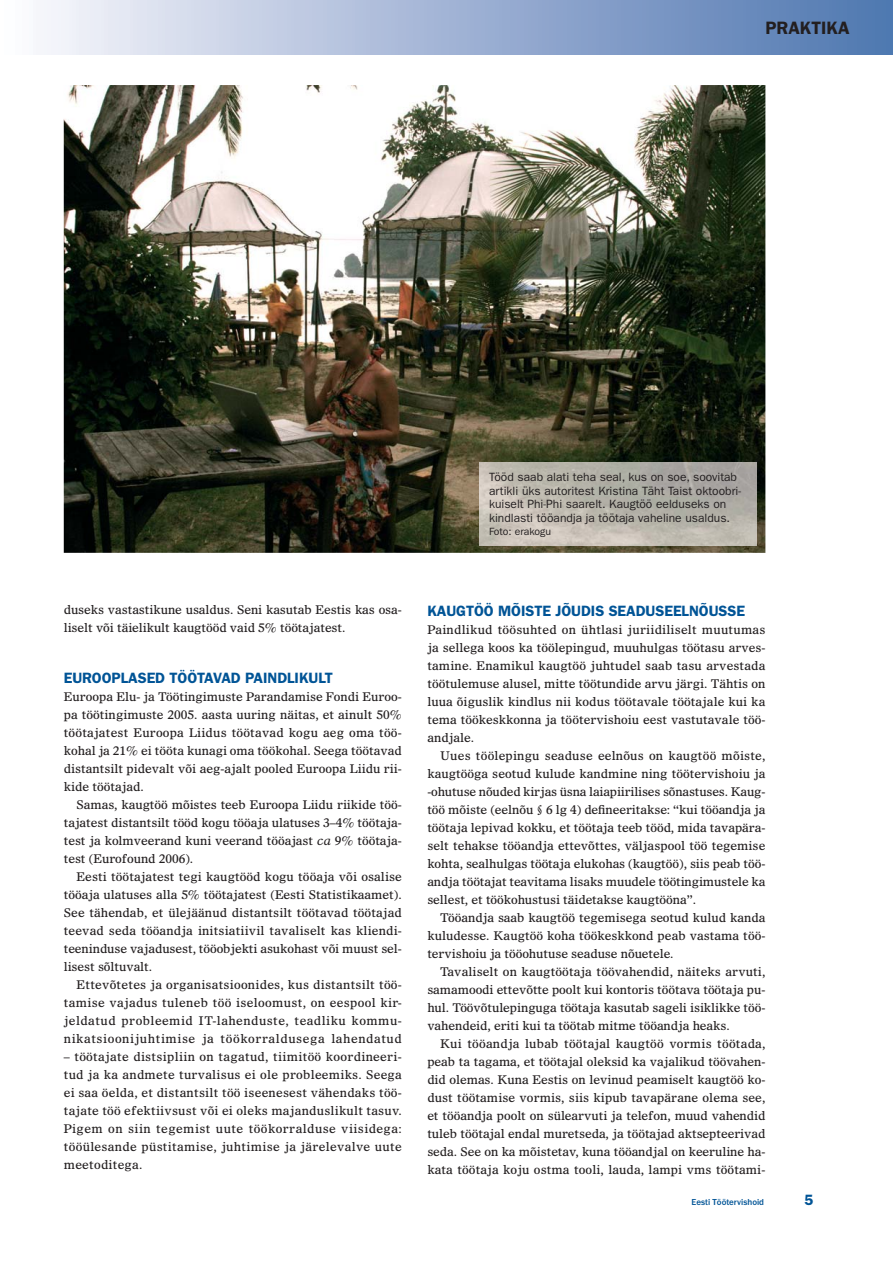
<style>
.page{position:relative;width:893px;height:1263px;background:#fff}
.page>*{position:absolute;margin:0;border:0;box-sizing:border-box;transform-origin:0 0}
.t1{font:600 18px "ITC Franklin Gothic Std";color:#231f20}
.t2{font:600 15px "ITC Franklin Gothic Std";letter-spacing:-.005em;color:#005496}
.t3{font:12px/18px "Olympian LT Std";letter-spacing:-.005em;color:#231f20;text-align:justify}
.t4{font:12px/13.5px "ITC Franklin Gothic Std";color:#231f20}
.t5{font:10.5px "ITC Franklin Gothic Std";color:#231f20}
.t6{font:500 9px "Franklin Gothic";color:#005496}
.s1{font-style:italic}
</style>
<div class="page">
<div style="left:0;top:0;width:893px;height:54px;background:linear-gradient(to right,#fbf9fd,#4c74af)"></div>
<img style="left:64px;top:85px;width:701px;height:468px">
<img style="left:479px;top:463px;width:278px;height:83px">
<h1 class="t1" style="left:765px;top:21px;width:86px">PRAKTIKA</h1>
<p class="t4" style="left:489px;top:471px;width:254px">Tööd saab alati teha seal, kus on soe, soovitab artikli üks autoritest Kristina Täht Taist oktoobri&shy;kuiselt Phi-Phi saarelt. Kaugtöö eelduseks on kindlasti tööandja ja töötaja vaheline usaldus.</p>
<p class="t5" style="left:489px;top:528px;width:64px">Foto: erakogu</p>
<p class="t3" style="left:64px;top:602px;width:340px">duseks vastastikune usaldus. Seni kasutab Eestis kas osa&shy;liselt või täielikult kaugtööd vaid 5% töötajatest.</p>
<p class="t2" style="left:64px;top:672px;width:271px">EUROOPLASED TÖÖTAVAD PAINDLIKULT</p>
<p class="t3" style="left:64px;top:688px;width:340px">Euroopa Elu- ja Töötingimuste Parandamise Fondi Euroo&shy;pa töötingimuste 2005. aasta uuring näitas, et ainult 50% töötajatest Euroopa Liidus töötavad kogu aeg oma töö&shy;kohal ja 21% ei tööta kunagi oma töökohal. Seega töötavad distantsilt pidevalt või aeg-ajalt pooled Euroopa Liidu rii&shy;kide töötajad.</p>
<p class="t3" style="left:64px;top:796px;width:340px;text-indent:13px">Samas, kaugtöö mõistes teeb Euroopa Liidu riikide töö&shy;tajatest distantsilt tööd kogu tööaja ulatuses 3–4% töötaja&shy;test ja kolmveerand kuni veerand tööajast <span class="s1">ca</span> 9% töötaja&shy;test (Eurofound 2006).</p>
<p class="t3" style="left:64px;top:868px;width:340px;text-indent:13px">Eesti töötajatest tegi kaugtööd kogu tööaja või osalise tööaja ulatuses alla 5% töötajatest (Eesti Statistikaamet).<br>See tähendab, et ülejäänud distantsilt töötavad töötajad teevad seda tööandja initsiatiivil tavaliselt kas kliendi&shy;teeninduse vajadusest, tööobjekti asukohast või muust sel&shy;lisest sõltuvalt.</p>
<p class="t3" style="left:64px;top:976px;width:340px;text-indent:13px">Ettevõtetes ja organisatsioonides, kus distantsilt töö&shy;tamise vajadus tuleneb töö iseloomust, on eespool kir&shy;jeldatud probleemid IT-lahenduste, teadliku kommu&shy;nikatsioonijuhtimise ja töökorraldusega lahendatud</p>
<p class="t3" style="left:64px;top:1048px;width:340px">– töötajate distsipliin on tagatud, tiimitöö koordineeri&shy;tud ja ka andmete turvalisus ei ole probleemiks. Seega ei saa öelda, et distantsilt töö iseenesest vähendaks töö&shy;tajate töö efektiivsust või ei oleks majanduslikult tasuv.<br>Pigem on siin tegemist uute töökorralduse viisidega: tööülesande püstitamise, juhtimise ja järelevalve uute meetoditega.</p>
<p class="t2" style="left:427px;top:605px;width:319px">KAUGTÖÖ MÕISTE JÕUDIS SEADUSEELNÕUSSE</p>
<p class="t3" style="left:427px;top:621px;width:340px">Paindlikud töösuhted on ühtlasi juriidiliselt muutumas ja sellega koos ka töölepingud, muuhulgas töötasu arves&shy;tamine. Enamikul kaugtöö juhtudel saab tasu arvestada töötulemuse alusel, mitte töötundide arvu järgi. Tähtis on luua õiguslik kindlus nii kodus töötavale töötajale kui ka tema töökeskkonna ja töötervishoiu eest vastutavale töö&shy;andjale.</p>
<p class="t3" style="left:427px;top:747px;width:340px;text-indent:13px">Uues töölepingu seaduse eelnõus on kaugtöö mõiste, kaugtööga seotud kulude kandmine ning töötervishoiu ja -ohutuse nõuded kirjas üsna laiapiirilises sõnastuses. Kaug&shy;töö mõiste (eelnõu § 6 lg 4) defineeritakse: “kui tööandja ja töötaja lepivad kokku, et töötaja teeb tööd, mida tavapära&shy;selt tehakse tööandja ettevõttes, väljaspool töö tegemise kohta, sealhulgas töötaja elukohas (kaugtöö), siis peab töö&shy;andja töötajat teavitama lisaks muudele töötingimustele ka sellest, et töökohustusi täidetakse kaugtööna”.</p>
<p class="t3" style="left:427px;top:909px;width:340px;text-indent:13px">Tööandja saab kaugtöö tegemisega seotud kulud kanda kuludesse. Kaugtöö koha töökeskkond peab vastama töö&shy;tervishoiu ja tööohutuse seaduse nõuetele.</p>
<p class="t3" style="left:427px;top:963px;width:340px;text-indent:13px">Tavaliselt on kaugtöötaja töövahendid, näiteks arvuti, samamoodi ettevõtte poolt kui kontoris töötava töötaja pu&shy;hul. Töövõtulepinguga töötaja kasutab sageli isiklikke töö&shy;vahendeid, eriti kui ta töötab mitme tööandja heaks.</p>
<p class="t3" style="left:427px;top:1035px;width:340px;text-indent:13px">Kui tööandja lubab töötajal kaugtöö vormis töötada, peab ta tagama, et töötajal oleksid ka vajalikud töövahen&shy;did olemas. Kuna Eestis on levinud peamiselt kaugtöö ko&shy;dust töötamise vormis, siis kipub tavapärane olema see, et tööandja poolt on sülearvuti ja telefon, muud vahendid tuleb töötajal endal muretseda, ja töötajad aktsepteerivad seda. See on ka mõistetav, kuna tööandjal on keeruline ha&shy;kata töötaja koju ostma tooli, lauda, lampi vms töötami-</p>
<p class="t6" style="left:692px;top:1199px;width:74px">Eesti Töötervishoid</p>
<p class="t2" style="left:805px;top:1194px;width:10px">5</p>
</div>
